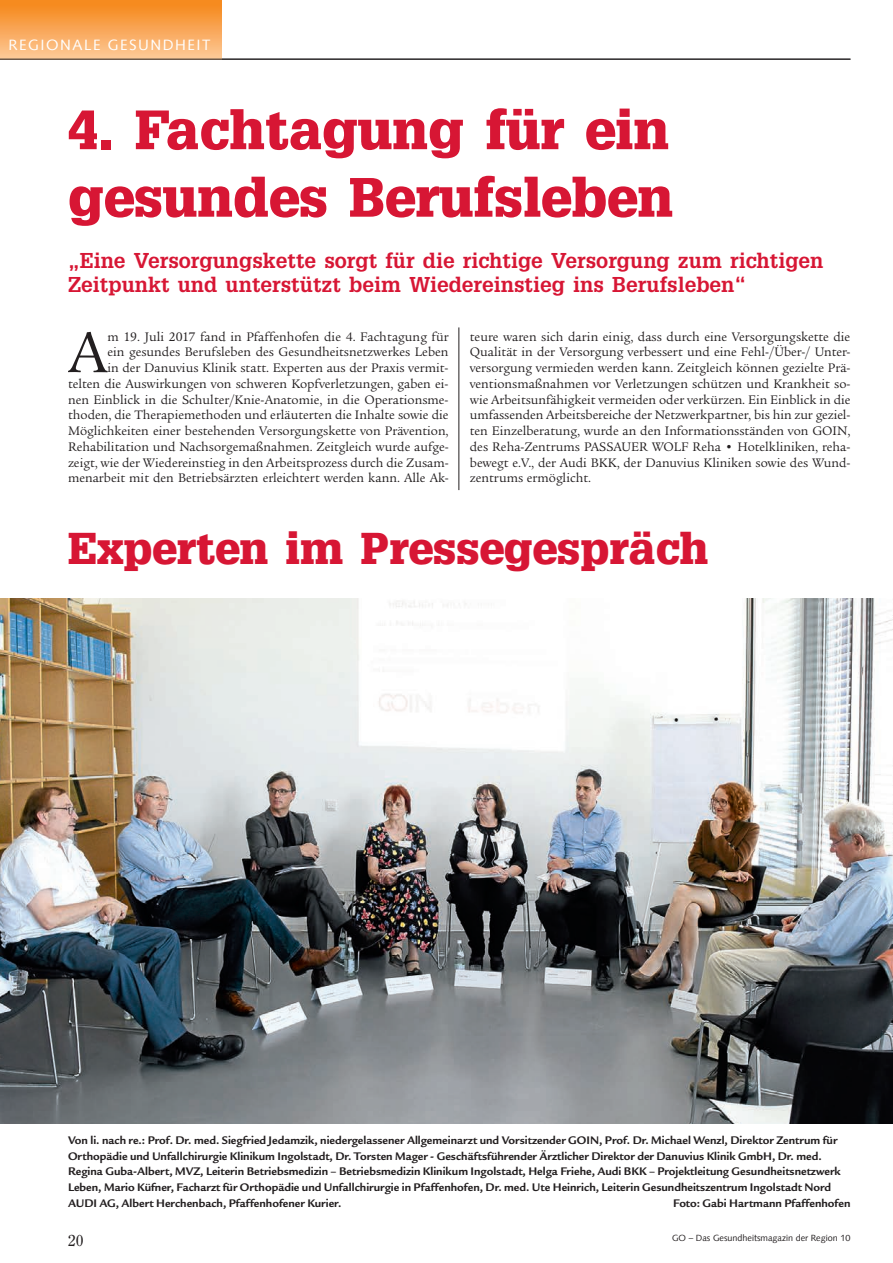
<style>
.page{position:relative;width:893px;height:1263px;background:#fff}
.page>*{position:absolute;margin:0;border:0;box-sizing:border-box;transform-origin:0 0}
.t1{font:63.15px "Legacy Ser ITC";color:#231f20}
.t2{font:900 54px/67.5px "Glypha LT";color:#d71634}
.t3{font:900 43.5px "Glypha LT";color:#d71634}
.t4{font:700 21px/24px "Glypha LT";color:#d71634}
.t5{font:15.75px "Clearface";color:#231f20}
.t6{font:15px "Syntax LT";letter-spacing:.1em;color:#fff}
.t7{font:13.5px/15.8px "Legacy Ser ITC";color:#231f20;text-align:right}
.t8{font:700 12px/15.8px "Legacy San ITC";color:#231f20}
.t9{font:9px "Syntax LT";color:#231f20}
</style>
<div class="page">
<svg style="left:0;top:0;width:221px;height:59px;background:#f7a656"></svg>
<hr style="left:0;top:59px;width:850px;height:1px;background:#231f20">
<img style="left:0;top:598px;width:893px;height:526px">
<hr style="left:458px;top:327px;width:1px;height:163px;background:#231f20">
<p class="t6" style="left:9px;top:36px;width:203px">regionale gesundheit</p>
<p class="t2" style="left:68px;top:96px;width:607px">4. Fachtagung für ein gesundes Berufsleben</p>
<p class="t4" style="left:68px;top:248px;width:757px">„Eine Versorgungskette sorgt für die richtige Versorgung zum richtigen<br>Zeitpunkt und unterstützt beim Wiedereinstieg ins Berufsleben“</p>
<p class="t1" style="left:68px;top:317px;width:41px">A</p>
<p class="t7" style="left:68px;top:329px;width:382px">m 19. Juli 2017 fand in Pfaffenhofen die 4. Fachtagung für<br>ein gesundes Berufsleben des Gesundheitsnetzwerkes Leben<br>in der Danuvius Klinik statt. Experten aus der Praxis vermit-<br>telten die Auswirkungen von schweren Kopfverletzungen, gaben ei&shy;nen Einblick in die Schulter/Knie-Anatomie, in die Operationsme&shy;thoden, die Therapiemethoden und erläuterten die Inhalte sowie die Möglichkeiten einer bestehenden Versorgungskette von Prävention, Rehabilitation und Nachsorgemaßnahmen. Zeitgleich wurde aufge&shy;zeigt, wie der Wiedereinstieg in den Arbeitsprozess durch die Zusam&shy;menarbeit mit den Betriebsärzten erleichtert werden kann. Alle Ak-</p>
<p class="t7" style="left:470px;top:329px;width:382px;text-align:justify">teure waren sich darin einig, dass durch eine Versorgungskette die Qualität in der Versorgung verbessert und eine Fehl-/Über-/ Unter&shy;versorgung vermieden werden kann. Zeitgleich können gezielte Prä&shy;ventionsmaßnahmen vor Verletzungen schützen und Krankheit so&shy;wie Arbeitsunfähigkeit vermeiden oder verkürzen. Ein Einblick in die umfassenden Arbeitsbereiche der Netzwerkpartner, bis hin zur geziel&shy;ten Einzelberatung, wurde an den Informationsständen von GOIN, des Reha-Zentrums PASSAUER WOLF Reha • Hotelkliniken, reha&shy;bewegt e.V., der Audi BKK, der Danuvius Kliniken sowie des Wund&shy;zentrums ermöglicht.</p>
<p class="t3" style="left:68px;top:522px;width:642px">Experten im Pressegespräch</p>
<p class="t8" style="left:68px;top:1132px;width:774px">Von li. nach re.: Prof. Dr. med. Siegfried Jedamzik, niedergelassener Allgemeinarzt und Vorsitzender GOIN, Prof. Dr. Michael Wenzl, Direktor Zentrum für Orthopädie und Unfallchirurgie Klinikum Ingolstadt, Dr. Torsten Mager - Geschäftsführender Ärztlicher Direktor der Danuvius Klinik GmbH, Dr. med.<br>Regina Guba-Albert, MVZ, Leiterin Betriebsmedizin – Betriebsmedizin Klinikum Ingolstadt, Helga Friehe, Audi BKK – Projektleitung Gesundheitsnetzwerk Leben, Mario Küfner, Facharzt für Orthopädie und Unfallchirurgie in Pfaffenhofen, Dr. med. Ute Heinrich, Leiterin Gesundheitszentrum Ingolstadt Nord AUDI AG, Albert Herchenbach, Pfaffenhofener Kurier.</p>
<p class="t8" style="left:673px;top:1195px;width:179px">Foto: Gabi Hartmann Pfaffenhofen</p>
<p class="t5" style="left:68px;top:1231px;width:17px">20</p>
<p class="t9" style="left:672px;top:1232px;width:180px">GO – Das Gesundheitsmagazin der Region 10</p>
</div>
